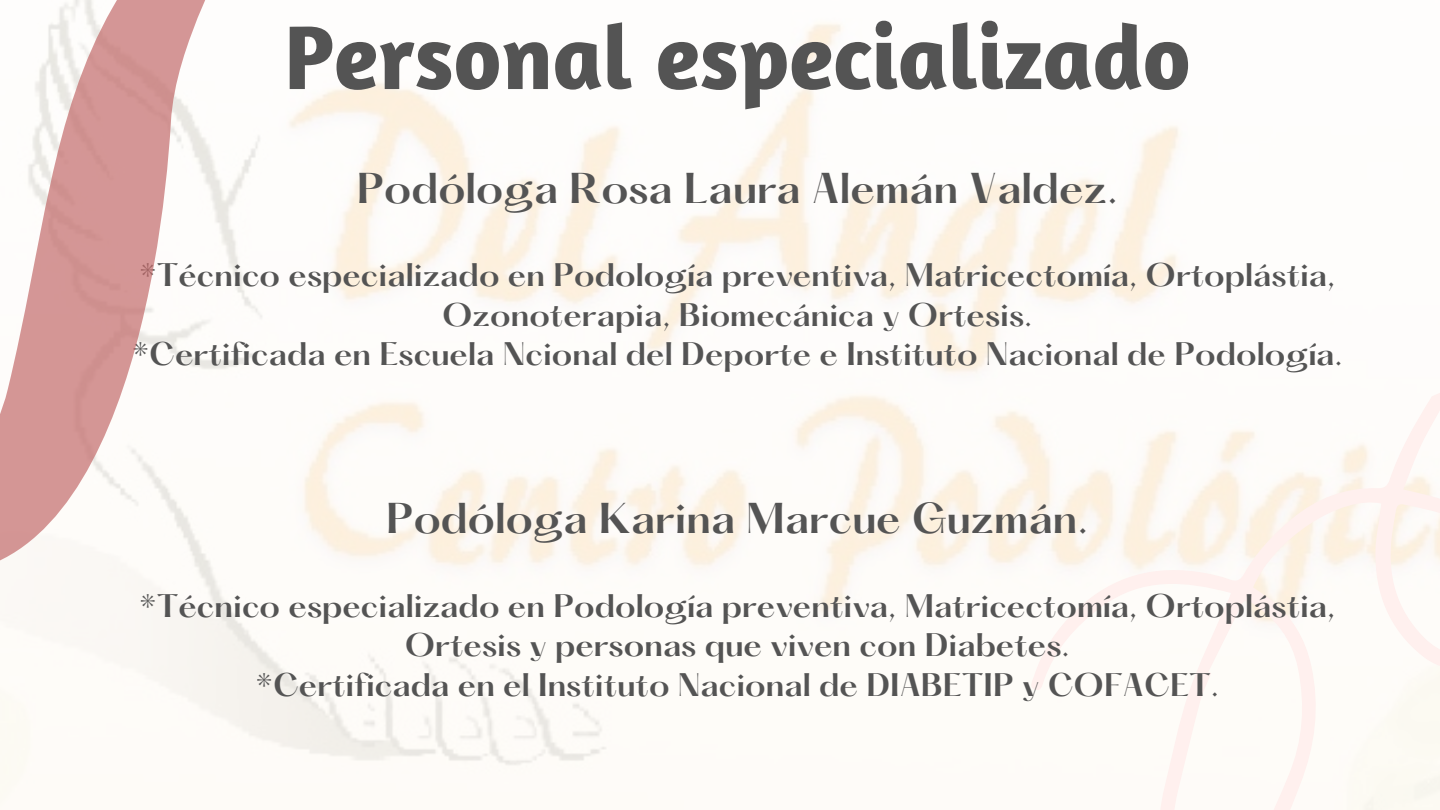
<style>
.page{position:relative;width:1440px;height:810px;background:#fff}
.page>*{position:absolute;margin:0;border:0;box-sizing:border-box;transform-origin:0 0}
.t1{font:700 92px "Amaranth";color:#545454}
.t2{font:600 37.7px "Hatton";color:#545454}
.t3{font:600 28.5px/39.8px "Hatton";color:#545454;text-align:center}
</style>
<div class="page">
<svg style="left:979px;top:289px;width:461px;height:521px"></svg>
<svg style="left:0;top:0;width:322px;height:600px"></svg>
<h1 class="t1" style="left:284px;top:-1px;width:908px">Personal especializado</h1>
<h2 class="t2" style="left:357px;top:170px;width:763px">Podóloga Rosa Laura Alemán Valdez.</h2>
<p class="t3" style="left:132px;top:258px;width:1213px">*Técnico especializado en Podología preventiva, Matricectomía, Ortoplástia,<br>Ozonoterapia, Biomecánica y Ortesis.<br>*Certificada en Escuela Ncional del Deporte e Instituto Nacional de Podología.</p>
<h2 class="t2" style="left:386px;top:501px;width:704px">Podóloga Karina Marcue Guzmán.</h2>
<p class="t3" style="left:139px;top:589px;width:1198px">*Técnico especializado en Podología preventiva, Matricectomía, Ortoplástia,<br>Ortesis y personas que viven con Diabetes.<br>*Certificada en el Instituto Nacional de DIABETIP y COFACET.</p>
</div>
